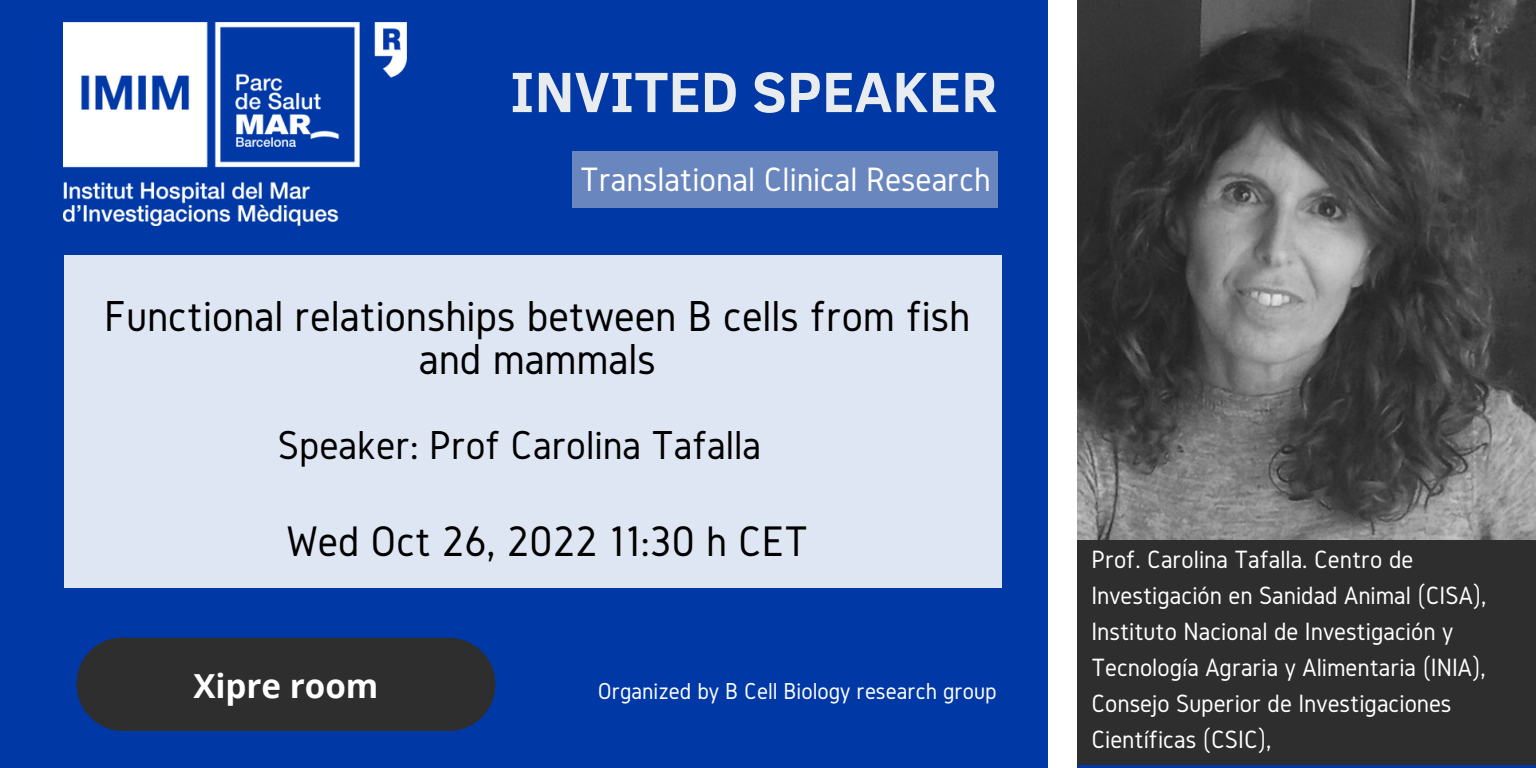
<style>
.page{position:relative;width:1536px;height:768px;background:#0039a6}
.page>*{position:absolute;margin:0;border:0;box-sizing:border-box;transform-origin:0 0}
.t1{font:700 58px "Clear Sans";color:#e9ecef}
.t2{font:45px/43.6px "Gidole";color:#000;text-align:center}
.t3{font:44.4px "Gidole";color:#000}
.t4{font:42px "Gidole";color:#000}
.t5{font:35.2px "Gidole";color:#fff}
.t6{font:700 33.2px "Open Sans";color:#fff}
.t7{font:26px/36px "Gidole";color:#fff}
.t8{font:24px "Gidole";color:#fff}
</style>
<div class="page">
<div style="left:64px;top:255px;width:937px;height:333px;background:#dfe6f3"></div>
<img style="left:1078px;top:0;width:458px;height:540px">
<div style="left:1063px;top:540px;width:473px;height:225px;background:#2e2e2e"></div>
<div style="left:1049px;top:0;width:28px;height:768px;background:#fff"></div>
<div style="left:572px;top:151px;width:426px;height:57px;background:#6986be"></div>
<div style="left:77px;top:638px;width:418px;height:93px;background:#2e2e2e;border-radius:47px"></div>
<img style="left:85px;top:644px;width:15px;height:81px">
<img style="left:63px;top:23px;width:344px;height:202px">
<div style="left:77px;top:638px;width:90px;height:90px;background:#2e2e2e;border-radius:50%"></div>
<h1 class="t1" style="left:510px;top:50px;width:489px">INVITED SPEAKER</h1>
<h3 class="t5" style="left:580px;top:160px;width:412px">Translational Clinical Research</h3>
<h2 class="t2" style="left:104px;top:293px;width:868px">Functional relationships between B cells from fish and mammals</h2>
<h3 class="t4" style="left:278px;top:421px;width:485px">Speaker: Prof Carolina Tafalla</h3>
<h3 class="t3" style="left:286px;top:517px;width:523px">Wed Oct 26, 2022 11:30 h CET</h3>
<p class="t6" style="left:193px;top:663px;width:187px">Xipre room</p>
<p class="t8" style="left:598px;top:678px;width:400px">Organized by B Cell Biology research group</p>
<p class="t7" style="left:1091px;top:541px;width:397px">Prof. Carolina Tafalla. Centro de Investigación en Sanidad Animal (CISA), Instituto Nacional de Investigación y Tecnología Agraria y Alimentaria (INIA), Consejo Superior de Investigaciones Científicas (CSIC),</p>
</div>
